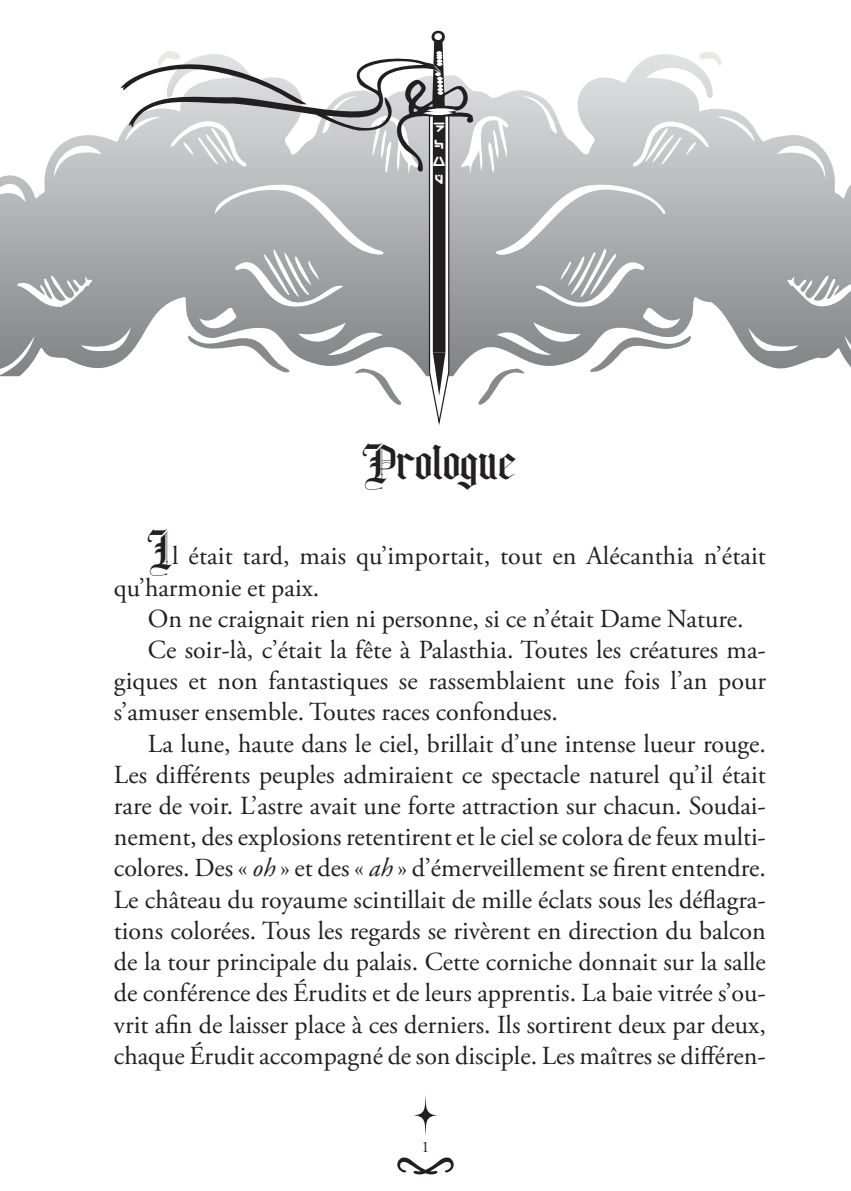
<style>
.page{position:relative;width:851px;height:1191px;background:#fff}
.page>*{position:absolute;margin:0;border:0;box-sizing:border-box;transform-origin:0 0}
.Titre_chapitre{font:48px "Amalgundis";color:#231f20}
.Corps{font:26px/31.2px "Adobe Garamond Pro";color:#231f20;text-align:justify}
.t1{font:16px "Adobe Garamond Pro";color:#231f20}
.t2{font:14.4px/17.2px "Droidobesh Depot";color:#fff;text-align:justify;scale:1.11 1}
.s1{font-family:"Amalgundis";font-size:48px}
.s2{font-style:italic}
</style>
<div class="page">
<svg style="left:410px;top:1094px;width:30px;height:42px"></svg>
<svg style="left:0;top:54px;width:850px;height:322px"></svg>
<svg style="left:690px;top:51px;width:31px;height:16px"></svg>
<svg style="left:590px;top:333px;width:103px;height:41px"></svg>
<svg style="left:121px;top:31px;width:407px;height:394px"></svg>
<svg style="left:397px;top:1157px;width:56px;height:17px"></svg>
<p class="t2" style="left:432px;top:118px;width:14px">d c o p</p>
<p class="Titre_chapitre" style="left:363px;top:434px;width:155px">Prologue</p>
<p class="Corps" style="left:114px;top:541px;width:653px;text-indent:34px"><span class="s1">I</span>l était tard, mais qu’importait, tout en Alécanthia n’était qu’harmonie et paix.</p>
<p class="Corps" style="left:148px;top:604px;width:597px">On ne craignait rien ni personne, si ce n’était Dame Nature.</p>
<p class="Corps" style="left:114px;top:635px;width:653px;text-indent:34px">Ce soir-là, c’était la fête à Palasthia. Toutes les créatures ma&shy;giques et non fantastiques se rassemblaient une fois l’an pour s’amuser ensemble. Toutes races confondues.</p>
<p class="Corps" style="left:114px;top:728px;width:653px;text-indent:34px">La lune, haute dans le ciel, brillait d’une intense lueur rouge.<br>Les différents peuples admiraient ce spectacle naturel qu’il était rare de voir. L’astre avait une forte attraction sur chacun. Soudai&shy;nement, des explosions retentirent et le ciel se colora de feux multi&shy;colores. Des « <span class="s2">oh</span> » et des « <span class="s2">ah</span> » d’émerveillement se firent entendre.<br>Le château du royaume scintillait de mille éclats sous les déflagra&shy;tions colorées. Tous les regards se rivèrent en direction du balcon de la tour principale du palais. Cette corniche donnait sur la salle de conférence des Érudits et de leurs apprentis. La baie vitrée s’ou&shy;vrit afin de laisser place à ces derniers. Ils sortirent deux par deux, chaque Érudit accompagné de son disciple. Les maîtres se différen-</p>
<p class="t1" style="left:421px;top:1137px;width:9px">1</p>
</div>
